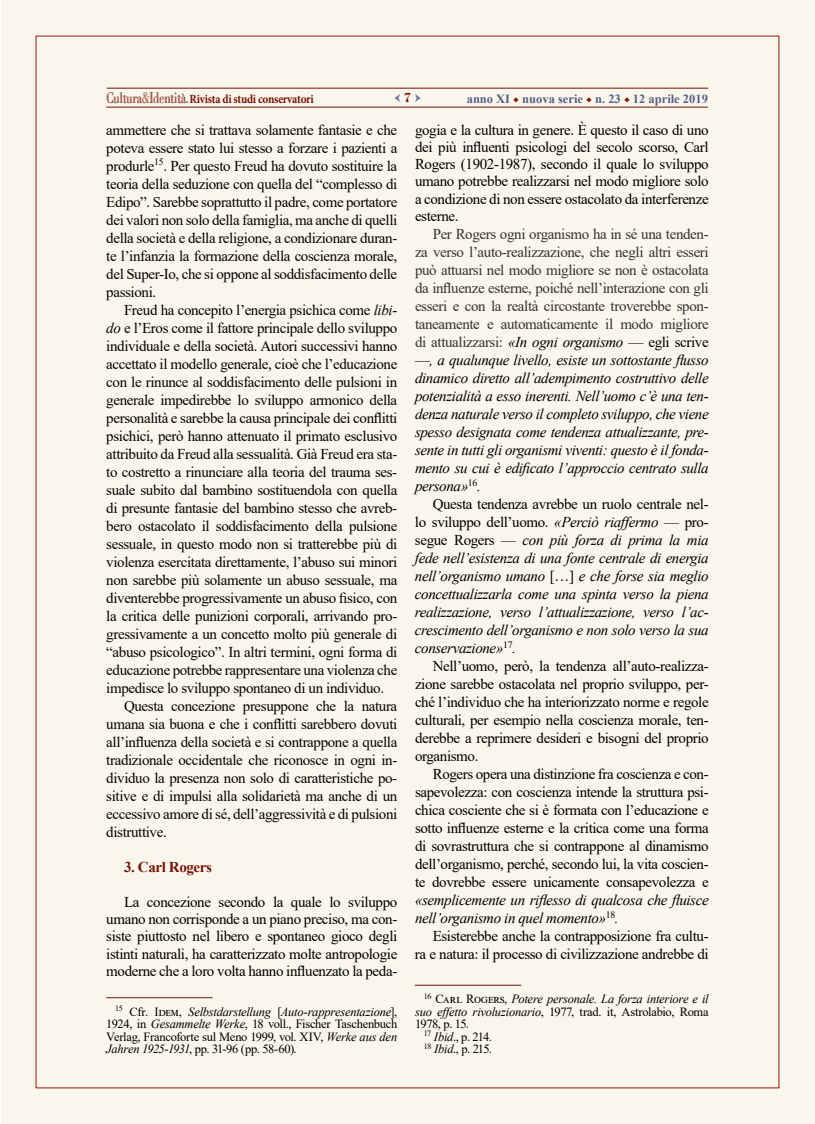
<style>
.page{position:relative;width:815px;height:1124px;background:#fff}
.page>*{position:absolute;margin:0;border:0;box-sizing:border-box;transform-origin:0 0}
.t1{font:15px/18px "Times New Roman";letter-spacing:-.025em;color:#040404;text-align:justify}
.t2{font:15px/18px "Times New Roman";letter-spacing:-.025em;color:#000;text-align:justify}
.t3{font:italic 15px/18px "Times New Roman";letter-spacing:-.025em;color:#000;text-align:justify}
.t4{font:700 15px "Times New Roman";letter-spacing:-.025em;color:#7a1307}
.t5{font:15px "Minion Pro";color:#73789e}
.t6{font:12.5px/12.5px "Times New Roman";letter-spacing:-.025em;color:#000;text-align:justify}
.t7{font:italic 12.5px "Times New Roman";letter-spacing:-.02em;color:#000}
.t8{font:700 12.5px "Minion Pro";letter-spacing:-.025em;color:#7a1307;scale:.9 1}
.t9{font:700 12.5px "Times New Roman";color:#575e87}
.s1{font-family:"OPTI Bodoni Open";font-weight:400;font-size:15.62px}
.s2{font-family:"OPTI Bodoni Open";font-weight:400;font-size:15.62px;color:#923824}
.s3{font-family:"Bodoni";font-weight:700;font-size:13.75px;color:#7a1307}
.s4{font-family:"Minion Pro";font-weight:400;color:#7a1307}
.s5{font-style:italic}
.s6{font-style:normal;color:#333}
.s7{font-style:normal}
</style>
<div class="page">
<div style="left:1px;top:0;width:813px;height:1123px;background:#f9f6eb"></div>
<hr style="left:106px;top:107px;width:602px;height:1px;background:#7a1307">
<hr style="left:107px;top:88px;width:601px;height:1px;background:#7a1307">
<hr style="left:106px;top:997px;width:107px;height:1px;background:#7a1307">
<hr style="left:415px;top:984px;width:106px;height:1px;background:#7a1307">
<p class="t8" style="left:106px;top:90px;width:232px"><span class="s1">Cultura</span><span class="s2">&amp;</span><span class="s1">Identità.</span> Rivista di studi conservatori</p>
<p class="t5" style="left:394px;top:87px;width:29px">←<span class="s3">7</span>→</p>
<p class="t9" style="left:467px;top:90px;width:243px">anno XI <span class="s4">◆</span> nuova serie <span class="s4">◆</span> n. 23 <span class="s4">◆</span> 12 aprile 2019</p>
<p class="t1" style="left:106px;top:120px;width:293px">ammettere che si trattava solamente fantasie e che poteva essere stato lui stesso a forzare i pazienti a produrle<sup>15</sup>. Per questo Freud ha dovuto sostituire la teoria della seduzione con quella del “complesso di Edipo”. Sarebbe soprattutto il padre, come portatore dei valori non solo della famiglia, ma anche di quelli della società e della religione, a condizionare duran&shy;te l’infanzia la formazione della coscienza morale, del Super-Io, che si oppone al soddisfacimento delle passioni.</p>
<p class="t1" style="left:124px;top:300px;width:275px">Freud ha concepito l’energia psichica come <span class="s5">libi-</span></p>
<p class="t1" style="left:106px;top:318px;width:293px"><span class="s5">do</span> e l’Eros come il fattore principale dello sviluppo</p>
<p class="t1" style="left:106px;top:336px;width:292px">individuale e della società. Autori successivi hanno</p>
<p class="t1" style="left:106px;top:354px;width:293px">accettato il modello generale, cioè che l’educazione</p>
<p class="t1" style="left:106px;top:372px;width:292px">con le rinunce al soddisfacimento delle pulsioni in</p>
<p class="t1" style="left:106px;top:390px;width:293px">generale impedirebbe lo sviluppo armonico della</p>
<p class="t1" style="left:106px;top:408px;width:293px">personalità e sarebbe la causa principale dei conflitti</p>
<p class="t1" style="left:106px;top:426px;width:293px">psichici, però hanno attenuato il primato esclusivo</p>
<p class="t1" style="left:106px;top:444px;width:293px">attribuito da Freud alla sessualità. Già Freud era sta-</p>
<p class="t1" style="left:106px;top:462px;width:292px">to costretto a rinunciare alla teoria del trauma ses-</p>
<p class="t1" style="left:106px;top:480px;width:293px">suale subito dal bambino sostituendola con quella</p>
<p class="t1" style="left:106px;top:498px;width:293px">di presunte fantasie del bambino stesso che avreb-</p>
<p class="t1" style="left:106px;top:516px;width:293px">bero ostacolato il soddisfacimento della pulsione</p>
<p class="t1" style="left:106px;top:534px;width:292px">sessuale, in questo modo non si tratterebbe più di</p>
<p class="t1" style="left:106px;top:552px;width:293px">violenza esercitata direttamente, l’abuso sui minori</p>
<p class="t1" style="left:106px;top:570px;width:293px">non sarebbe più solamente un abuso sessuale, ma</p>
<p class="t1" style="left:106px;top:588px;width:292px">diventerebbe progressivamente un abuso fisico, con</p>
<p class="t1" style="left:106px;top:606px;width:293px">la critica delle punizioni corporali, arrivando pro-</p>
<p class="t1" style="left:106px;top:624px;width:292px">gressivamente a un concetto molto più generale di</p>
<p class="t1" style="left:106px;top:642px;width:292px">“abuso psicologico”. In altri termini, ogni forma di</p>
<p class="t1" style="left:106px;top:660px;width:293px">educazione potrebbe rappresentare una violenza che</p>
<p class="t1" style="left:106px;top:678px;width:279px">impedisce lo sviluppo spontaneo di un individuo.</p>
<p class="t1" style="left:124px;top:696px;width:275px">Questa concezione presuppone che la natura</p>
<p class="t1" style="left:106px;top:714px;width:293px">umana sia buona e che i conflitti sarebbero dovuti</p>
<p class="t1" style="left:106px;top:732px;width:293px">all’influenza della società e si contrappone a quella</p>
<p class="t1" style="left:106px;top:750px;width:293px">tradizionale occidentale che riconosce in ogni in-</p>
<p class="t1" style="left:106px;top:768px;width:292px">dividuo la presenza non solo di caratteristiche po-</p>
<p class="t1" style="left:106px;top:786px;width:293px">sitive e di impulsi alla solidarietà ma anche di un</p>
<p class="t1" style="left:106px;top:804px;width:292px">eccessivo amore di sé, dell’aggressività e di pulsioni</p>
<p class="t1" style="left:106px;top:822px;width:62px">distruttive.</p>
<p class="t4" style="left:124px;top:856px;width:90px">3. Carl Rogers</p>
<p class="t2" style="left:106px;top:892px;width:293px;line-height:17.2px;text-indent:18px">La concezione secondo la quale lo sviluppo umano non corrisponde a un piano preciso, ma con&shy;siste piuttosto nel libero e spontaneo gioco degli istinti naturali, ha caratterizzato molte antropologie moderne che a loro volta hanno influenzato la peda-</p>
<p class="t6" style="left:106px;top:1004px;width:292px;text-indent:9px"><sup>15</sup> Cfr. Idem, <span class="s5">Selbstdarstellung</span> [<span class="s5">Auto-rappresentazione</span>], 1924, in <span class="s5">Gesammelte Werke</span>, 18 voll., Fischer Taschenbuch Verlag, Francoforte sul Meno 1999, vol. XIV, <span class="s5">Werke aus den Jahren 1925-1931</span>, pp. 31-96 (pp. 58-60).</p>
<p class="t2" style="left:415px;top:120px;width:295px;line-height:17.2px">gogia e la cultura in genere. È questo il caso di uno dei più influenti psicologi del secolo scorso, Carl Rogers (1902-1987), secondo il quale lo sviluppo umano potrebbe realizzarsi nel modo migliore solo a condizione di non essere ostacolato da interferenze esterne.</p>
<p class="t3" style="left:415px;top:224px;width:295px;text-indent:18px"><span class="s6">Per Rogers ogni organismo ha in sé una tenden&shy;za verso l’auto-realizzazione, che negli altri esseri può attuarsi nel modo migliore se non è ostacolata da influenze esterne, poiché nell’interazione con gli esseri e con la realtà circostante troverebbe spon&shy;taneamente e automaticamente il modo migliore di attualizzarsi:</span> «In ogni organismo <span class="s7">— egli scrive —</span>, a qualunque livello, esiste un sottostante flusso dinamico diretto all’adempimento costruttivo delle potenzialità a esso inerenti. Nell’uomo c’è una ten&shy;denza naturale verso il completo sviluppo, che viene spesso designata come tendenza attualizzante, pre&shy;sente in tutti gli organismi viventi: questo è il fonda&shy;mento su cui è edificato l’approccio centrato sulla persona»<sup>16</sup>.</p>
<p class="t3" style="left:415px;top:494px;width:295px;text-indent:18px"><span class="s7">Questa tendenza avrebbe un ruolo centrale nel&shy;lo sviluppo dell’uomo.</span> «Perciò riaffermo <span class="s7">— pro&shy;segue Rogers —</span> con più forza di prima la mia fede nell’esistenza di una fonte centrale di energia nell’organismo umano <span class="s7">[…]</span> e che forse sia meglio concettualizzarla come una spinta verso la piena realizzazione, verso l’attualizzazione, verso l’ac&shy;crescimento dell’organismo e non solo verso la sua conservazione»<sup>17</sup>.</p>
<p class="t2" style="left:415px;top:656px;width:295px;text-indent:18px">Nell’uomo, però, la tendenza all’auto-realizza&shy;zione sarebbe ostacolata nel proprio sviluppo, per&shy;ché l’individuo che ha interiorizzato norme e regole culturali, per esempio nella coscienza morale, ten&shy;derebbe a reprimere desideri e bisogni del proprio organismo.</p>
<p class="t2" style="left:415px;top:764px;width:295px;text-indent:18px">Rogers opera una distinzione fra coscienza e con&shy;sapevolezza: con coscienza intende la struttura psi&shy;chica cosciente che si è formata con l’educazione e sotto influenze esterne e la critica come una forma di sovrastruttura che si contrappone al dinamismo dell’organismo, perché, secondo lui, la vita coscien&shy;te dovrebbe essere unicamente consapevolezza e</p>
<p class="t3" style="left:415px;top:890px;width:295px">«semplicemente un riflesso di qualcosa che fluisce nell’organismo in quel momento»<sup>18</sup>.</p>
<p class="t2" style="left:415px;top:926px;width:295px;text-align:right">Esisterebbe anche la contrapposizione fra cultu-<br>ra e natura: il processo di civilizzazione andrebbe di</p>
<p class="t7" style="left:424px;top:990px;width:286px"><sup>16</sup> <span class="s7">Carl Rogers,</span> Potere personale. La forza interiore e il</p>
<p class="t6" style="left:415px;top:1004px;width:295px"><span class="s5">suo effetto rivoluzionario</span>, 1977, trad. it, Astrolabio, Roma</p>
<p class="t6" style="left:415px;top:1017px;width:56px">1978, p. 15.</p>
<p class="t6" style="left:424px;top:1029px;width:70px"><sup>17</sup> <span class="s5">Ibid</span>., p. 214.</p>
<p class="t6" style="left:424px;top:1042px;width:70px"><sup>18</sup> <span class="s5">Ibid</span>., p. 215.</p>
</div>
